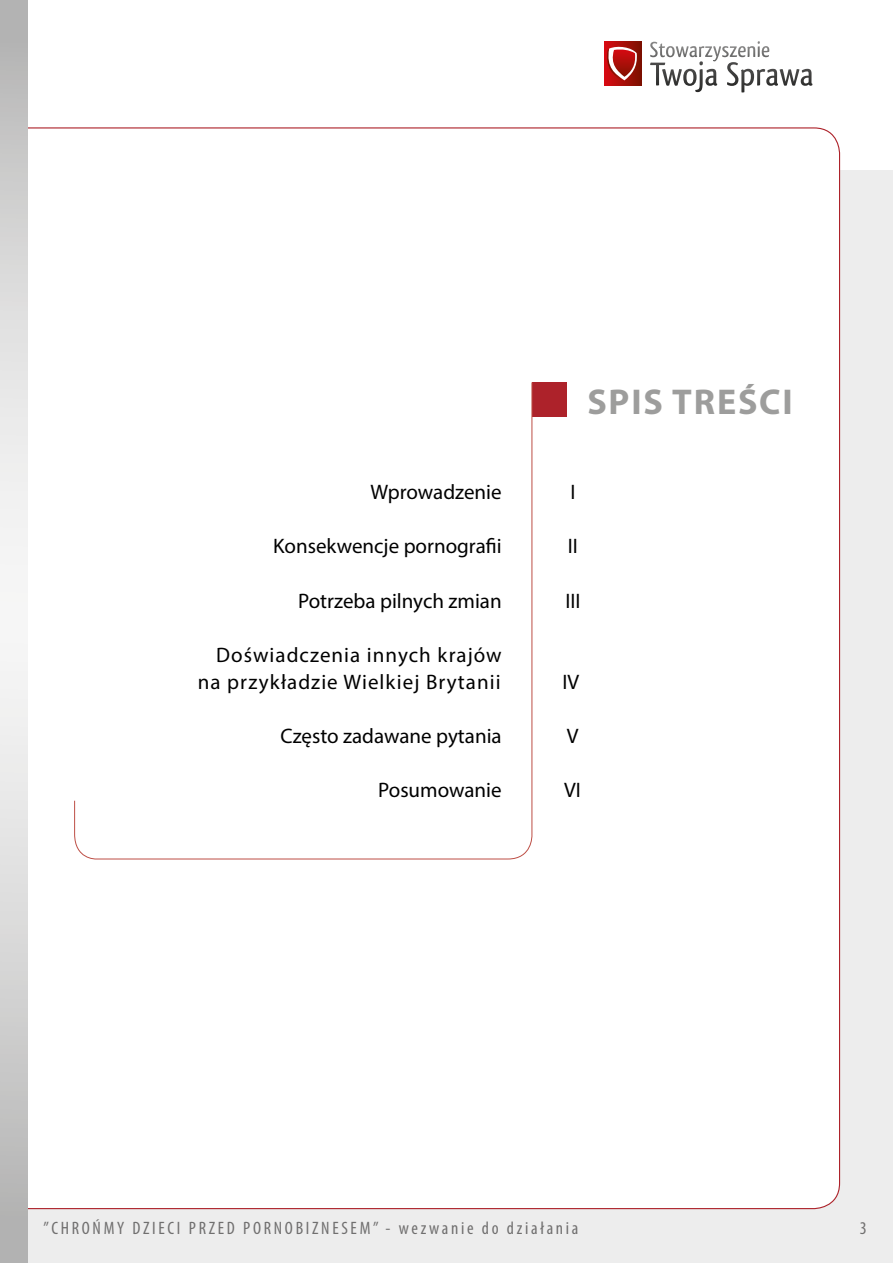
<style>
.page{position:relative;width:893px;height:1263px;background:#ededed}
.page>*{position:absolute;margin:0;border:0;box-sizing:border-box;transform-origin:0 0}
.t1{font:700 36px "Myriad Pro";letter-spacing:.05em;color:#9d9d9c}
.t2{font:21px "Myriad Pro";color:#000}
.t3{font:21px/27px "Myriad Pro";letter-spacing:.05em;color:#000;text-align:right}
.t4{font:condensed 18px "Myriad Pro";letter-spacing:.15em;color:#706f6f}
</style>
<div class="page">
<div style="left:0;top:0;width:893px;height:170px;background:#fff"></div>
<svg style="left:650px;top:41px;width:162px;height:52px"></svg>
<svg style="left:604px;top:42px;width:37px;height:44px"></svg>
<svg style="left:605px;top:45px;width:33px;height:37px"></svg>
<div style="left:28px;top:127px;width:813px;height:1083px;background:#fff"></div>
<svg style="left:0;top:0;width:28px;height:1263px"></svg>
<div style="left:532px;top:382px;width:34px;height:34px;background:#ad222a"></div>
<div style="left:74px;top:382px;width:459px;height:478px;background:#fff"></div>
<h1 class="t1" style="left:587px;top:379px;width:207px">SPIS TREŚCI</h1>
<p class="t2" style="left:370px;top:479px;width:133px">Wprowadzenie</p>
<p class="t2" style="left:570px;top:479px;width:7px">I</p>
<p class="t2" style="left:273px;top:533px;width:230px">Konsekwencje pornografii</p>
<p class="t2" style="left:568px;top:533px;width:12px">II</p>
<p class="t2" style="left:298px;top:587px;width:205px">Potrzeba pilnych zmian</p>
<p class="t2" style="left:565px;top:587px;width:17px">III</p>
<p class="t3" style="left:198px;top:641px;width:305px">Doświadczenia innych krajów na przykładzie Wielkiej Brytanii</p>
<p class="t2" style="left:562px;top:668px;width:18px">IV</p>
<p class="t2" style="left:280px;top:722px;width:223px">Często zadawane pytania</p>
<p class="t2" style="left:567px;top:722px;width:13px">V</p>
<p class="t2" style="left:378px;top:776px;width:125px">Posumowanie</p>
<p class="t2" style="left:564px;top:776px;width:18px">VI</p>
<p class="t4" style="left:44px;top:1217px;width:536px">”CHROŃMY DZIECI PRZED PORNOBIZNESEM” - wezwanie do działania</p>
<p class="t4" style="left:860px;top:1217px;width:8px">3</p>
</div>
